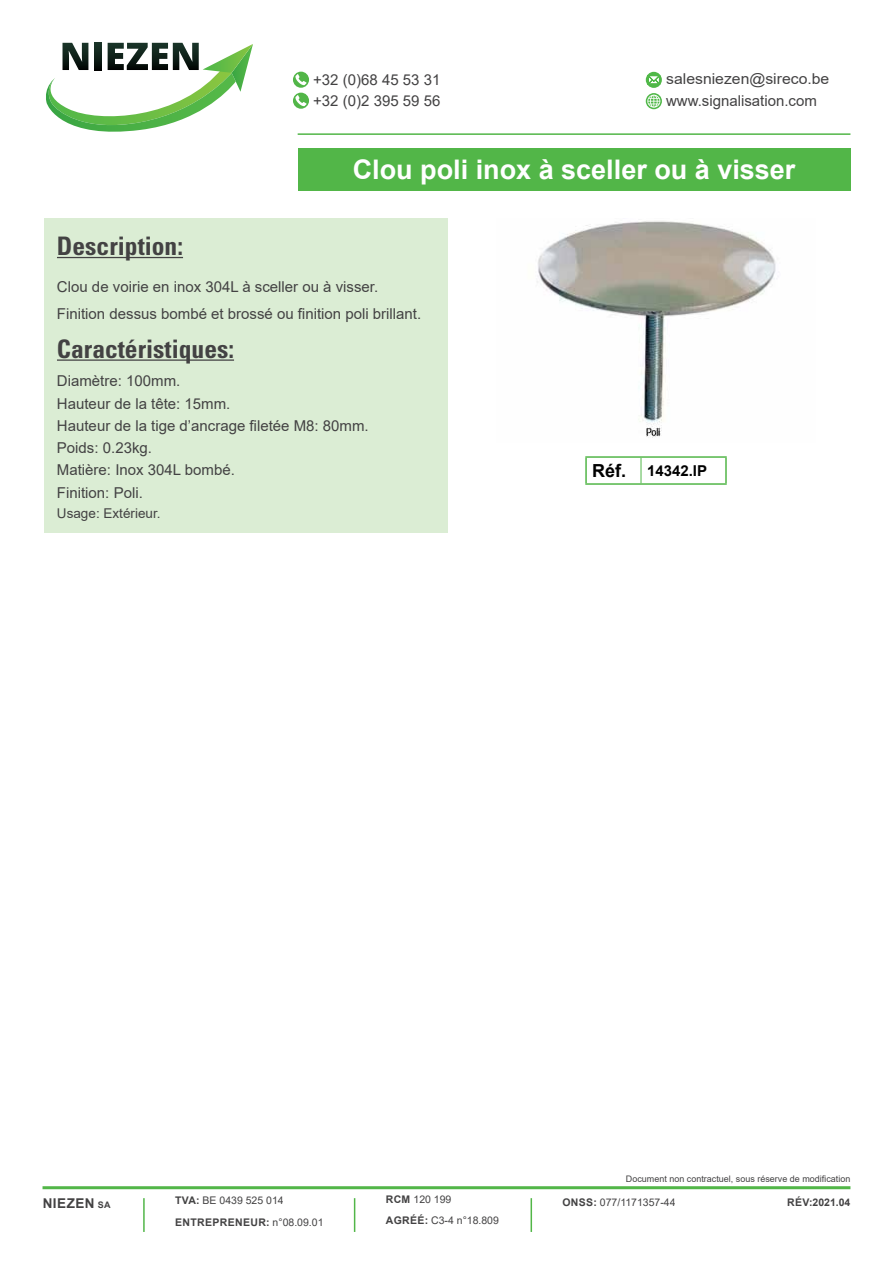
<style>
.page{position:relative;width:893px;height:1263px;background:#fff}
.page>*{position:absolute;margin:0;border:0;box-sizing:border-box;transform-origin:0 0}
.t1{font:700 27px "Arial";color:#fff}
.t2{font:700 condensed 25.5px "Univers LT Std";color:#434243}
.t3{font:15px/22.2px "Arial";color:#434243}
.t4{font:15px/21.3px "Arial";color:#434243;scale:1.05 1}
.t5{font:700 15px "Arial";color:#000}
.t6{font:13.5px "Arial";color:#434243}
.t7{font:700 13.5px "Arial";letter-spacing:.035em;color:#434243}
.t8{font:10.5px/21.1px "Arial";color:#434243}
.t9{font:700 10.5px "Arial";color:#434243}
.t10{font:9px "Arial";color:#434243}
.s1{font-size:18px}
.s2{font-size:9px}
.s3{font-weight:700}
</style>
<div class="page">
<svg style="left:646px;top:72px;width:16px;height:16px"></svg>
<svg style="left:648px;top:75px;width:12px;height:10px"></svg>
<svg style="left:646px;top:93px;width:16px;height:16px"></svg>
<hr style="left:298px;top:133px;width:552px;height:2px;background:#52b648">
<svg style="left:293px;top:72px;width:16px;height:16px"></svg>
<svg style="left:295px;top:74px;width:12px;height:11px"></svg>
<svg style="left:293px;top:93px;width:16px;height:16px"></svg>
<svg style="left:295px;top:95px;width:12px;height:11px"></svg>
<svg style="left:46px;top:43px;width:207px;height:89px"></svg>
<hr style="left:43px;top:1186px;width:807px;height:3px;background:#52b648">
<hr style="left:143px;top:1198px;width:2px;height:34px;background:#52b648">
<hr style="left:354px;top:1198px;width:1px;height:34px;background:#52b648">
<hr style="left:531px;top:1198px;width:1px;height:34px;background:#52b648">
<div style="left:298px;top:148px;width:552px;height:42px;background:#52b648"></div>
<div style="left:44px;top:218px;width:404px;height:315px;background:#dbedd4"></div>
<hr style="left:57px;top:257px;width:126px;height:1px;background:#434243">
<hr style="left:57px;top:359px;width:177px;height:2px;background:#434243">
<svg style="left:640px;top:458px;width:2px;height:25px"></svg>
<hr style="left:585px;top:456px;width:56px;height:2px;background:#52b648">
<hr style="left:585px;top:458px;width:2px;height:25px;background:#52b648">
<hr style="left:641px;top:456px;width:86px;height:2px;background:#52b648">
<hr style="left:725px;top:458px;width:2px;height:25px;background:#52b648">
<hr style="left:585px;top:483px;width:56px;height:2px;background:#52b648">
<hr style="left:641px;top:483px;width:86px;height:2px;background:#52b648">
<img style="left:537px;top:221px;width:239px;height:217px">
<p class="t3" style="left:313px;top:69px;width:129px;line-height:21px">+32 (0)68 45 53 31 +32 (0)2 395 59 56</p>
<p class="t4" style="left:666px;top:68px;width:157px">salesniezen@sireco.be www.signalisation.com</p>
<h1 class="t1" style="left:353px;top:151px;width:444px">Clou poli inox à sceller ou à visser</h1>
<h2 class="t2" style="left:57px;top:230px;width:128px">Description:</h2>
<p class="t3" style="left:57px;top:274px;width:366px;line-height:26.5px">Clou de voirie en inox 304L à sceller ou à visser.<br>Finition dessus bombé et brossé ou finition poli brillant.</p>
<h2 class="t2" style="left:57px;top:333px;width:179px">Caractéristiques:</h2>
<p class="t3" style="left:57px;top:370px;width:313px">Diamètre: 100mm.<br>Hauteur de la tête: 15mm.<br>Hauteur de la tige d’ancrage filetée M8: 80mm.<br>Poids: 0.23kg.<br>Matière: Inox 304L bombé.<br>Finition: Poli.</p>
<p class="t6" style="left:57px;top:504px;width:105px">Usage: Extérieur.</p>
<p class="t5" style="left:592px;top:460px;width:116px"><span class="s1">Réf.</span> 14342.IP</p>
<p class="t10" style="left:626px;top:1173px;width:226px">Document non contractuel, sous réserve de modification</p>
<p class="t7" style="left:43px;top:1194px;width:70px">NIEZEN <span class="s2">SA</span></p>
<p class="t8" style="left:175px;top:1190px;width:150px"><span class="s3">TVA:</span> BE 0439 525 014<br><span class="s3">ENTREPRENEUR:</span> n°08.09.01</p>
<p class="t8" style="left:386px;top:1188px;width:115px"><span class="s3">RCM</span> 120 199<br><span class="s3">AGRÉÉ:</span> C3-4 n°18.809</p>
<p class="t8" style="left:562px;top:1191px;width:115px"><span class="s3">ONSS:</span> 077/1171357-44</p>
<p class="t9" style="left:787px;top:1195px;width:65px">RÉV:2021.04</p>
</div>
